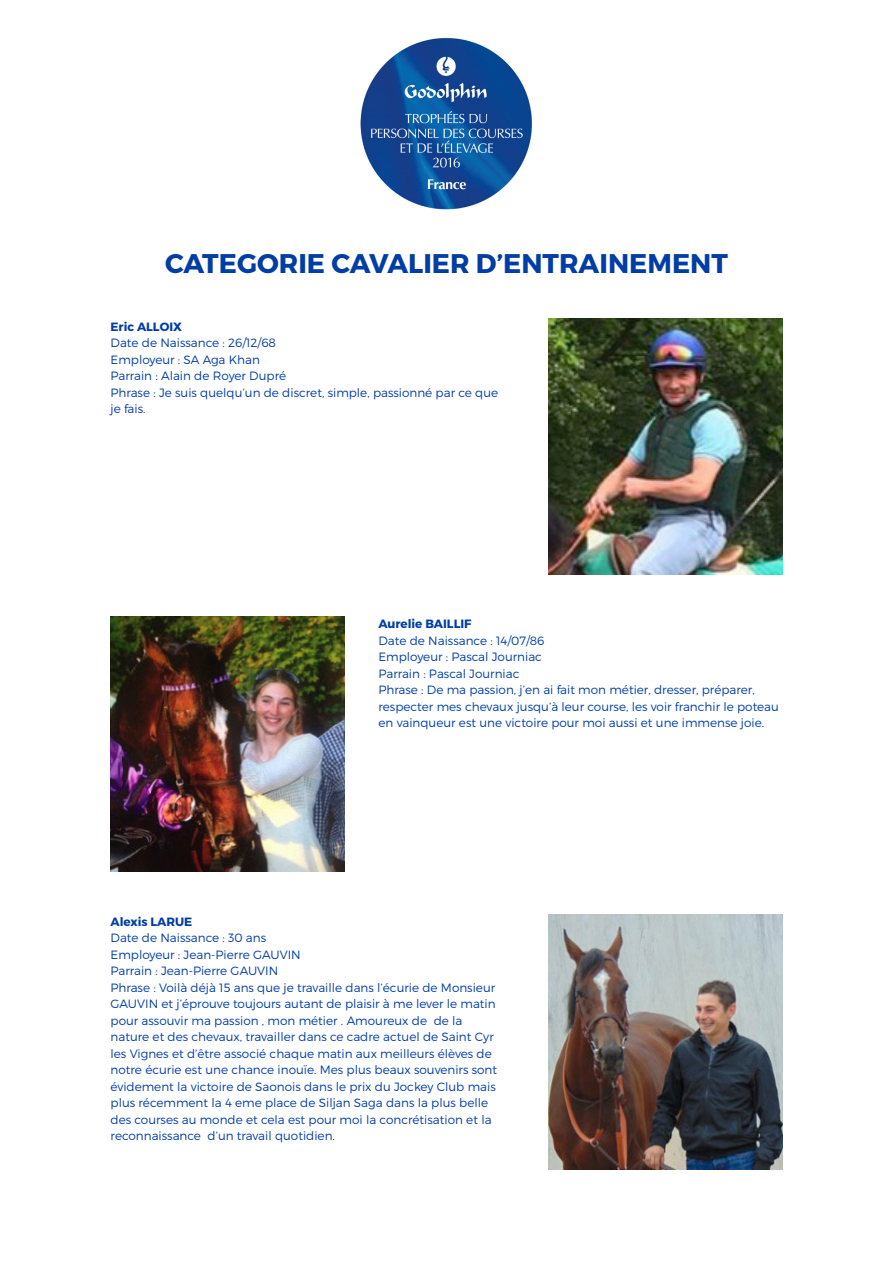
<style>
.page{position:relative;width:893px;height:1263px;background:#fff}
.page>*{position:absolute;margin:0;border:0;box-sizing:border-box;transform-origin:0 0}
.t1{font:700 27px "Montserrat";color:#003da5}
.t2{font:300 12px/16.5px "Montserrat";color:#003da5}
.t3{font:700 12px "Montserrat";color:#003da5}
</style>
<div class="page">
<img style="left:549px;top:319px;width:233px;height:255px">
<img style="left:111px;top:617px;width:233px;height:255px">
<img style="left:549px;top:914px;width:233px;height:255px">
<img style="left:360px;top:37px;width:172px;height:173px">
<p class="t1" style="left:165px;top:246px;width:564px">CATEGORIE CAVALIER D’ENTRAINEMENT</p>
<p class="t3" style="left:111px;top:319px;width:73px">Eric ALLOIX</p>
<p class="t2" style="left:111px;top:334px;width:167px">Date de Naissance : 26/12/68</p>
<p class="t2" style="left:111px;top:351px;width:151px">Employeur : SA Aga Khan</p>
<p class="t2" style="left:111px;top:367px;width:177px">Parrain : Alain de Royer Dupré</p>
<p class="t2" style="left:111px;top:384px;width:389px">Phrase : Je suis quelqu’un de discret, simple, passionné par ce que je fais.</p>
<p class="t3" style="left:378px;top:616px;width:95px">Aurelie BAILLIF</p>
<p class="t2" style="left:378px;top:632px;width:168px">Date de Naissance : 14/07/86</p>
<p class="t2" style="left:378px;top:648px;width:165px">Employeur : Pascal Journiac</p>
<p class="t2" style="left:378px;top:665px;width:142px">Parrain : Pascal Journiac</p>
<p class="t2" style="left:378px;top:681px;width:402px">Phrase : De ma passion, j’en ai fait mon métier, dresser, préparer, respecter mes chevaux jusqu’à leur course, les voir franchir le poteau en vainqueur est une victoire pour moi aussi et une immense joie.</p>
<p class="t3" style="left:111px;top:914px;width:83px">Alexis LARUE</p>
<p class="t2" style="left:111px;top:930px;width:157px">Date de Naissance : 30 ans</p>
<p class="t2" style="left:111px;top:946px;width:192px">Employeur : Jean-Pierre GAUVIN</p>
<p class="t2" style="left:111px;top:963px;width:169px">Parrain : Jean-Pierre GAUVIN</p>
<p class="t2" style="left:111px;top:979px;width:388px">Phrase : Voilà déjà 15 ans que je travaille dans l’écurie de Monsieur GAUVIN et j’éprouve toujours autant de plaisir à me lever le matin pour assouvir ma passion , mon métier . Amoureux de de la nature et des chevaux, travailler dans ce cadre actuel de Saint Cyr les Vignes et d’être associé chaque matin aux meilleurs élèves de notre écurie est une chance inouïe. Mes plus beaux souvenirs sont évidement la victoire de Saonois dans le prix du Jockey Club mais plus récemment la 4 eme place de Siljan Saga dans la plus belle des courses au monde et cela est pour moi la concrétisation et la reconnaissance d’un travail quotidien.</p>
</div>
